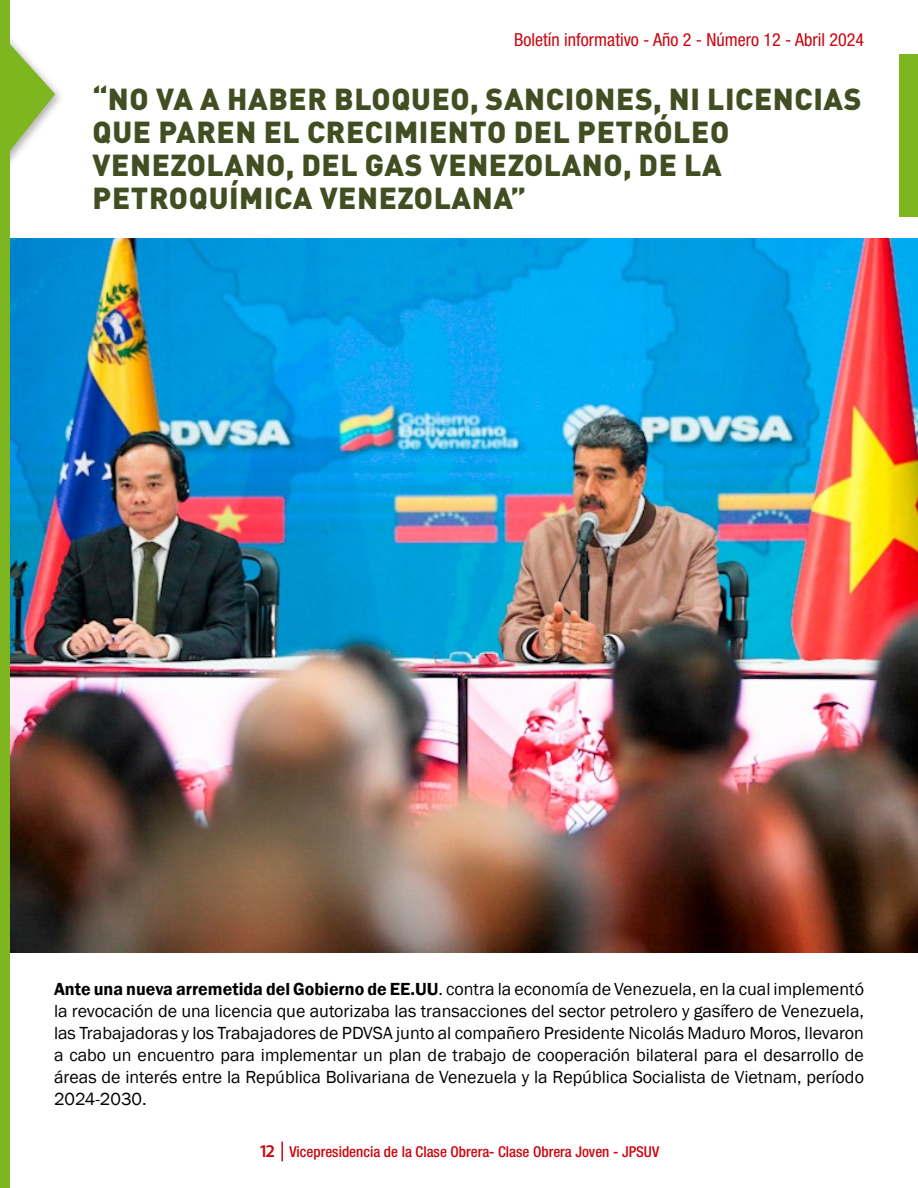
<style>
.page{position:relative;width:918px;height:1188px;background:#fff}
.page>*{position:absolute;margin:0;border:0;box-sizing:border-box;transform-origin:0 0}
.t1{font:900 30px/33px "DIN Pro";letter-spacing:.02em;color:#424e21}
.t2{font:18px/22px "Franklin Gothic";color:#000;text-align:justify}
.t3{font:condensed 18px "Helvetica Neue LT Std";color:#cb0610}
.t4{font:500 condensed 15px "Helvetica Neue";color:#cb0610}
.s1{font-weight:600}
.s2{font-family:"Myriad Pro";font-weight:600;font-stretch:normal;font-size:18px}
</style>
<div class="page">
<svg style="left:281px;top:1142px;width:2px;height:19px"></svg>
<svg style="left:9px;top:33px;width:46px;height:130px"></svg>
<div style="left:899px;top:54px;width:19px;height:163px;background:#7eb61f"></div>
<img style="left:9px;top:238px;width:909px;height:715px">
<div style="left:0;top:0;width:9px;height:1188px;background:#7eb61f"></div>
<p class="t3" style="left:514px;top:29px;width:351px">Boletín informativo - Año 2 - Número 12 - Abril 2024</p>
<h1 class="t1" style="left:92px;top:79px;width:771px">“NO VA A HABER BLOQUEO, SANCIONES, NI LICENCIAS QUE PAREN EL CRECIMIENTO DEL PETRÓLEO VENEZOLANO, DEL GAS VENEZOLANO, DE LA PETROQUÍMICA VENEZOLANA”</h1>
<p class="t2" style="left:54px;top:978px;width:812px"><span class="s1">Ante una nueva arremetida del Gobierno de EE.UU</span>. contra la economía de Venezuela, en la cual implementó la revocación de una licencia que autorizaba las transacciones del sector petrolero y gasífero de Venezuela, las Trabajadoras y los Trabajadores de PDVSA junto al compañero Presidente Nicolás Maduro Moros, llevaron a cabo un encuentro para implementar un plan de trabajo de cooperación bilateral para el desarrollo de áreas de interés entre la República Bolivariana de Venezuela y la República Socialista de Vietnam, período 2024-2030.</p>
<p class="t4" style="left:259px;top:1143px;width:402px"><span class="s2">12</span> Vicepresidencia de la Clase Obrera- Clase Obrera Joven - JPSUV</p>
</div>
